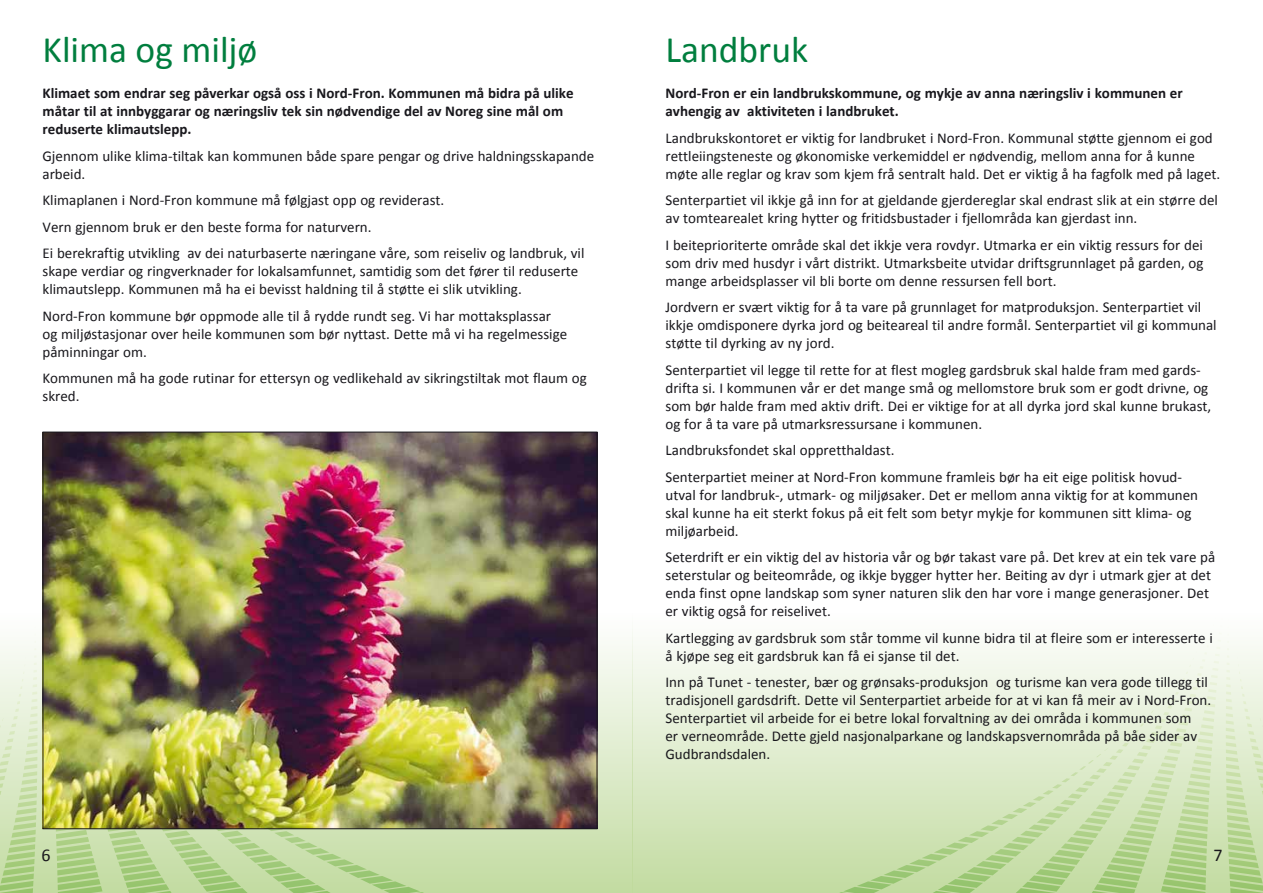
<style>
.page{position:relative;width:1263px;height:893px;background:#fff}
.page>*{position:absolute;margin:0;border:0;box-sizing:border-box;transform-origin:0 0}
.t1{font:37.5px "Calibri";color:#007e3e}
.t2{font:18px "Calibri";color:#18171c}
.t3{font:15px/18px "Calibri";color:#18171c}
.t4{font:700 15px/18px "Calibri";color:#18171c}
</style>
<div class="page">
<svg style="left:0;top:613px;width:632px;height:280px;background:#c5daaa"></svg>
<svg style="left:26px;top:613px;width:17px;height:47px"></svg>
<svg style="left:632px;top:629px;width:631px;height:264px;background:#dbeac9"></svg>
<div style="left:1192px;top:629px;width:46px;height:36px;background:#f7faf3"></div>
<img style="left:45px;top:434px;width:550px;height:393px">
<h1 class="t1" style="left:43px;top:26px;width:216px">Klima og miljø</h1>
<p class="t4" style="left:43px;top:84px;width:533px">Klimaet som endrar seg påverkar også oss i Nord-Fron. Kommunen må bidra på ulike måtar til at innbyggarar og næringsliv tek sin nødvendige del av Noreg sine mål om reduserte klimautslepp.</p>
<p class="t3" style="left:43px;top:147px;width:553px">Gjennom ulike klima-tiltak kan kommunen både spare pengar og drive haldningsskapande arbeid.</p>
<p class="t3" style="left:43px;top:187px;width:543px;line-height:26.5px">Klimaplanen i Nord-Fron kommune må følgjast opp og reviderast.<br>Vern gjennom bruk er den beste forma for naturvern.<br>Ei berekraftig utvikling av dei naturbaserte næringane våre, som reiseliv og landbruk, vil</p>
<p class="t3" style="left:43px;top:262px;width:537px">skape verdiar og ringverknader for lokalsamfunnet, samtidig som det fører til reduserte klimautslepp. Kommunen må ha ei bevisst haldning til å støtte ei slik utvikling.</p>
<p class="t3" style="left:43px;top:307px;width:526px">Nord-Fron kommune bør oppmode alle til å rydde rundt seg. Vi har mottaksplassar og miljøstasjonar over heile kommunen som bør nyttast. Dette må vi ha regelmessige påminningar om.</p>
<p class="t3" style="left:43px;top:369px;width:546px">Kommunen må ha gode rutinar for ettersyn og vedlikehald av sikringstiltak mot flaum og skred.</p>
<h1 class="t1" style="left:665px;top:26px;width:144px">Landbruk</h1>
<p class="t4" style="left:665px;top:84px;width:519px">Nord-Fron er ein landbrukskommune, og mykje av anna næringsliv i kommunen er avhengig av aktiviteten i landbruket.</p>
<p class="t3" style="left:665px;top:129px;width:556px">Landbrukskontoret er viktig for landbruket i Nord-Fron. Kommunal støtte gjennom ei god rettleiingsteneste og økonomiske verkemiddel er nødvendig, mellom anna for å kunne møte alle reglar og krav som kjem frå sentralt hald. Det er viktig å ha fagfolk med på laget.</p>
<p class="t3" style="left:665px;top:191px;width:554px">Senterpartiet vil ikkje gå inn for at gjeldande gjerdereglar skal endrast slik at ein større del av tomtearealet kring hytter og fritidsbustader i fjellområda kan gjerdast inn.</p>
<p class="t3" style="left:665px;top:236px;width:539px;text-align:justify">I beiteprioriterte område skal det ikkje vera rovdyr. Utmarka er ein viktig ressurs for dei som driv med husdyr i vårt distrikt. Utmarksbeite utvidar driftsgrunnlaget på garden, og mange arbeidsplasser vil bli borte om denne ressursen fell bort.</p>
<p class="t3" style="left:665px;top:298px;width:553px">Jordvern er svært viktig for å ta vare på grunnlaget for matproduksjon. Senterpartiet vil ikkje omdisponere dyrka jord og beiteareal til andre formål. Senterpartiet vil gi kommunal støtte til dyrking av ny jord.</p>
<p class="t3" style="left:665px;top:361px;width:547px">Senterpartiet vil legge til rette for at flest mogleg gardsbruk skal halde fram med gards&shy;drifta si. I kommunen vår er det mange små og mellomstore bruk som er godt drivne, og som bør halde fram med aktiv drift. Dei er viktige for at all dyrka jord skal kunne brukast, og for å ta vare på utmarksressursane i kommunen.</p>
<p class="t3" style="left:665px;top:437px;width:517px;line-height:26.5px">Landbruksfondet skal oppretthaldast.<br>Senterpartiet meiner at Nord-Fron kommune framleis bør ha eit eige politisk hovud-</p>
<p class="t3" style="left:665px;top:486px;width:534px">utval for landbruk-, utmark- og miljøsaker. Det er mellom anna viktig for at kommunen skal kunne ha eit sterkt fokus på eit felt som betyr mykje for kommunen sitt klima- og miljøarbeid.</p>
<p class="t3" style="left:665px;top:548px;width:551px">Seterdrift er ein viktig del av historia vår og bør takast vare på. Det krev at ein tek vare på seterstular og beiteområde, og ikkje bygger hytter her. Beiting av dyr i utmark gjer at det enda finst opne landskap som syner naturen slik den har vore i mange generasjoner. Det er viktig også for reiselivet.</p>
<p class="t3" style="left:665px;top:629px;width:549px">Kartlegging av gardsbruk som står tomme vil kunne bidra til at fleire som er interesserte i å kjøpe seg eit gardsbruk kan få ei sjanse til det.</p>
<p class="t3" style="left:665px;top:673px;width:547px">Inn på Tunet - tenester, bær og grønsaks-produksjon og turisme kan vera gode tillegg til tradisjonell gardsdrift. Dette vil Senterpartiet arbeide for at vi kan få meir av i Nord-Fron.<br>Senterpartiet vil arbeide for ei betre lokal forvaltning av dei områda i kommunen som<br>er verneområde. Dette gjeld nasjonalparkane og landskapsvernområda på båe sider av Gudbrandsdalen.</p>
<p class="t2" style="left:41px;top:843px;width:11px">6</p>
<p class="t2" style="left:1213px;top:843px;width:11px">7</p>
</div>
